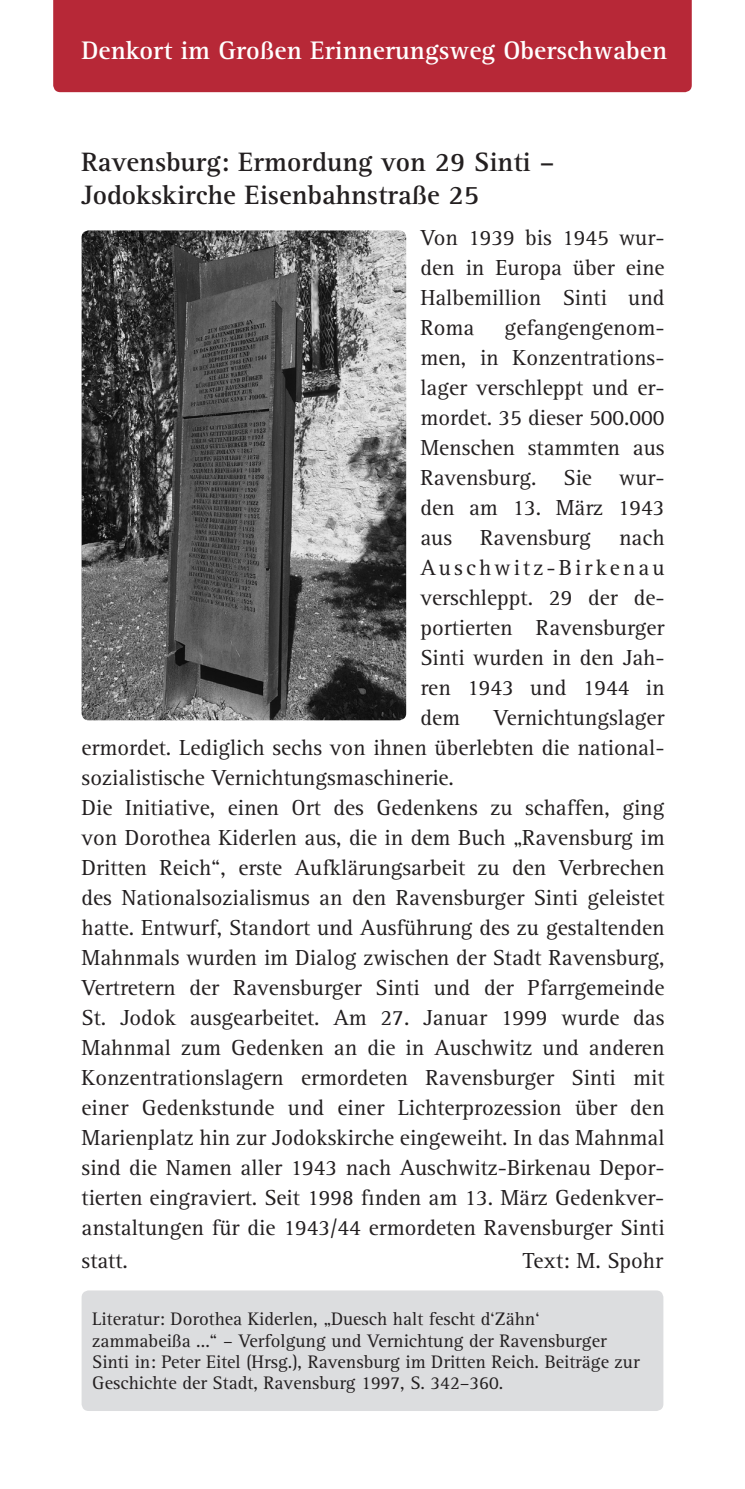
<style>
.page{position:relative;width:745px;height:1489px;background:#fff}
.page>*{position:absolute;margin:0;border:0;box-sizing:border-box;transform-origin:0 0}
.t1{font:700 27.5px/33px "Rotis Serif";color:#231f20}
.t2{font:700 26.25px "Rotis Serif";color:#fff}
.t3{font:22.5px/30px "Rotis Serif";color:#231f20;text-align:justify}
.t4{font:18.75px/21.2px "Rotis Serif";color:#231f20}
</style>
<div class="page">
<div style="left:53px;top:0;width:638px;height:92px;background:#b72837"></div>
<div style="left:81px;top:1290px;width:582px;height:120px;background:#dcdddf;border-radius:7px"></div>
<img style="left:81px;top:230px;width:325px;height:490px">
<p class="t2" style="left:81px;top:35px;width:586px">Denkort im Großen Erinnerungsweg Oberschwaben</p>
<p class="t1" style="left:81px;top:146px;width:474px">Ravensburg: Ermordung von 29 Sinti –<br>Jodokskirche Eisenbahnstraße 25</p>
<p class="t3" style="left:420px;top:223px;width:245px">Von 1939 bis 1945 wur&shy;den in Europa über eine Halbemillion Sinti und Roma</p>
<p class="t3" style="left:420px;top:313px;width:245px;text-indent:84px">gefangengenom&shy;men, in Konzentrations&shy;lager verschleppt und er&shy;mordet. 35 dieser 500.000<br>Menschen stammten aus Ravensburg. Sie wur&shy;den am 13. März 1943 aus Ravensburg nach Auschwitz-Birkenau verschleppt. 29 der de&shy;portierten Ravensburger Sinti wurden in den Jah&shy;ren 1943 und 1944 in dem</p>
<p class="t3" style="left:82px;top:703px;width:584px;text-align:left;text-indent:411px">Vernichtungslager ermordet. Lediglich sechs von ihnen überlebten die national&shy;sozialistische Vernichtungsmaschinerie.<br>Die Initiative, einen Ort des Gedenkens zu schaffen, ging von Dorothea Kiderlen aus, die in dem Buch „Ravensburg im Dritten Reich“, erste Aufklärungsarbeit zu den Verbrechen des Nationalsozialismus an den Ravensburger Sinti geleistet hatte. Entwurf, Standort und Ausführung des zu gestaltenden Mahnmals wurden im Dialog zwischen der Stadt Ravensburg, Vertretern der Ravensburger Sinti und der Pfarrgemeinde St. Jodok ausgearbeitet. Am 27. Januar 1999 wurde das Mahnmal zum Gedenken an die in Auschwitz und anderen Konzentrationslagern ermordeten Ravensburger Sinti mit einer Gedenkstunde und einer Lichterprozession über den Marienplatz hin zur Jodokskirche eingeweiht. In das Mahnmal sind die Namen aller 1943 nach Auschwitz-Birkenau Depor&shy;tierten eingraviert. Seit 1998 finden am 13. März Gedenkver&shy;anstaltungen für die 1943/44 ermordeten Ravensburger Sinti</p>
<p class="t3" style="left:82px;top:1245px;width:48px">statt.</p>
<p class="t3" style="left:522px;top:1245px;width:142px">Text: M. Spohr</p>
<p class="t4" style="left:92px;top:1308px;width:548px">Literatur: Dorothea Kiderlen, „Duesch halt fescht d‘Zähn‘ zammabeißa ...“ – Verfolgung und Vernichtung der Ravensburger Sinti in: Peter Eitel (Hrsg.), Ravensburg im Dritten Reich. Beiträge zur Geschichte der Stadt, Ravensburg 1997, S. 342–360.</p>
</div>
